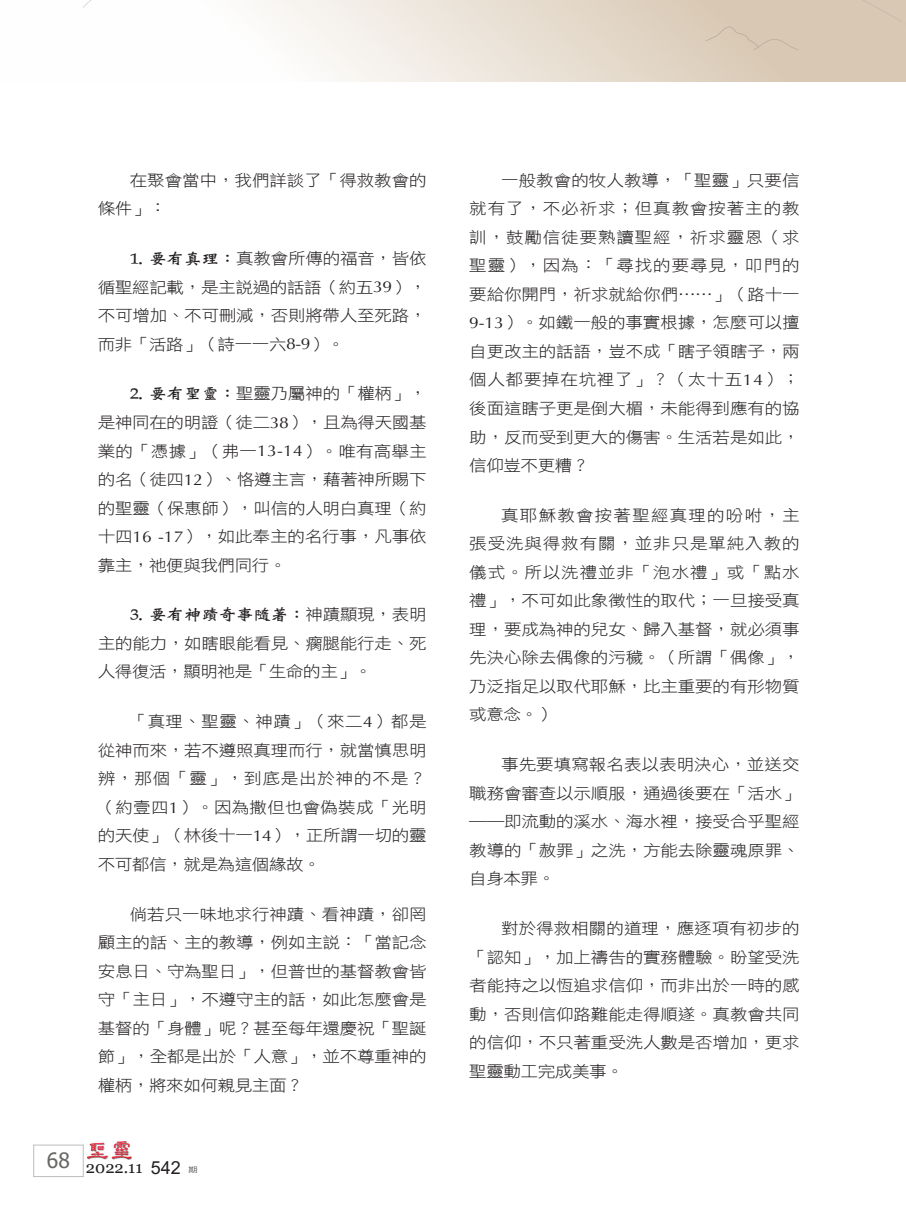
<style>
.page{position:relative;width:906px;height:1217px;background:#fff}
.page>*{position:absolute;margin:0;border:0;box-sizing:border-box;transform-origin:0 0}
.t1{font:16.5px "Georgia";color:#231f20}
.t2{font:15.75px/28.5px "DF Hei W3 WIN BF";letter-spacing:-.01em;color:#231f20;text-align:justify;scale:1.11 1}
.t3{font:7.5px "DF Hei W5 WIN BF";color:#57585a;scale:1.25 1}
.s1{font-family:"DF Wei Bei W7 WINP BF"}
.s2{font-family:"Optima"}
.s3{font-family:"Arial";font-size:18px}
</style>
<div class="page">
<div style="left:33px;top:1144px;width:50px;height:32px;border:1px solid #bcbdc0"></div>
<img style="left:87px;top:1141px;width:44px;height:17px">
<div style="left:0;top:0;width:906px;height:82px;background:linear-gradient(to right,#fff,#d5c4ad)"></div>
<svg style="left:83px;top:0;width:53px;height:8px"></svg>
<hr style="left:902px;top:0;width:4px;height:82px;background:#d9c9b4">
<svg style="left:619px;top:0;width:283px;height:49px;background:#dacbb7"></svg>
<p class="t2" style="left:98px;top:166px;width:298px;text-indent:32px">在聚會當中，我們詳談了「得救教會的條件」：</p>
<p class="t2" style="left:98px;top:244px;width:298px;text-indent:32px"><span class="s1">1. 要有真理：</span>真教會所傳的福音，皆依循聖經記載，是主說過的話語（約五<span class="s2">39</span>），不可增加、不可刪減，否則將帶人至死路，而非「活路」（詩一一六<span class="s2">8-9</span>）。</p>
<p class="t2" style="left:98px;top:379px;width:298px;text-indent:32px"><span class="s1">2. 要有聖靈：</span>聖靈乃屬神的「權柄」，是神同在的明證（徒二<span class="s2">38</span>），且為得天國基業的「憑據」（弗一<span class="s2">13-14</span>）。唯有高舉主的名（徒四<span class="s2">12</span>）、恪遵主言，藉著神所賜下的聖靈（保惠師），叫信的人明白真理（約十四<span class="s2">16 -17</span>），如此奉主的名行事，凡事依靠主，祂便與我們同行。</p>
<p class="t2" style="left:98px;top:600px;width:298px;text-indent:32px"><span class="s1">3. 要有神蹟奇事隨著：</span>神蹟顯現，表明主的能力，如瞎眼能看見、瘸腿能行走、死人得復活，顯明祂是「生命的主」。</p>
<p class="t2" style="left:98px;top:707px;width:298px;text-indent:32px">「真理、聖靈、神蹟」（來二<span class="s2">4</span>）都是從神而來，若不遵照真理而行，就當慎思明辨，那個「靈」，到底是出於神的不是？（約壹四<span class="s2">1</span>）。因為撒但也會偽裝成「光明的天使」（林後十一<span class="s2">14</span>），正所謂一切的靈不可都信，就是為這個緣故。</p>
<p class="t2" style="left:98px;top:899px;width:298px;text-indent:32px">倘若只一味地求行神蹟、看神蹟，卻罔顧主的話、主的教導，例如主說：「當記念安息日、守為聖日」，但普世的基督教會皆守「主日」，不遵守主的話，如此怎麼會是基督的「身體」呢？甚至每年還慶祝「聖誕節」，全都是出於「人意」，並不尊重神的權柄，將來如何親見主面？</p>
<p class="t1" style="left:47px;top:1156px;width:135px"><sup>68</sup> 2022.11 <span class="s3">542</span></p>
<p class="t3" style="left:188px;top:1165px;width:9px">期</p>
<p class="t2" style="left:469px;top:166px;width:299px;text-indent:32px">一般教會的牧人教導，「聖靈」只要信就有了，不必祈求；但真教會按著主的教訓，鼓勵信徒要熟讀聖經，祈求靈恩（求聖靈），因為：「尋找的要尋見，叩門的要給你開門，祈求就給你們……」（路十一<span class="s2">9-13</span>）。如鐵一般的事實根據，怎麼可以擅自更改主的話語，豈不成「瞎子領瞎子，兩個人都要掉在坑裡了」？（太十五<span class="s2">14</span>）；後面這瞎子更是倒大楣，未能得到應有的協助，反而受到更大的傷害。生活若是如此，信仰豈不更糟？</p>
<p class="t2" style="left:469px;top:500px;width:299px;text-indent:32px">真耶穌教會按著聖經真理的吩咐，主張受洗與得救有關，並非只是單純入教的儀式。所以洗禮並非「泡水禮」或「點水禮」，不可如此象徵性的取代；一旦接受真理，要成為神的兒女、歸入基督，就必須事先決心除去偶像的污穢。（所謂「偶像」，乃泛指足以取代耶穌，比主重要的有形物質或意念。）</p>
<p class="t2" style="left:469px;top:750px;width:299px;text-indent:32px">事先要填寫報名表以表明決心，並送交職務會審查以示順服，通過後要在「活水」――即流動的溪水、海水裡，接受合乎聖經教導的「赦罪」之洗，方能去除靈魂原罪、自身本罪。</p>
<p class="t2" style="left:469px;top:913px;width:299px;text-indent:32px">對於得救相關的道理，應逐項有初步的「認知」，加上禱告的實務體驗。盼望受洗者能持之以恆追求信仰，而非出於一時的感動，否則信仰路難能走得順遂。真教會共同的信仰，不只著重受洗人數是否增加，更求聖靈動工完成美事。</p>
</div>
